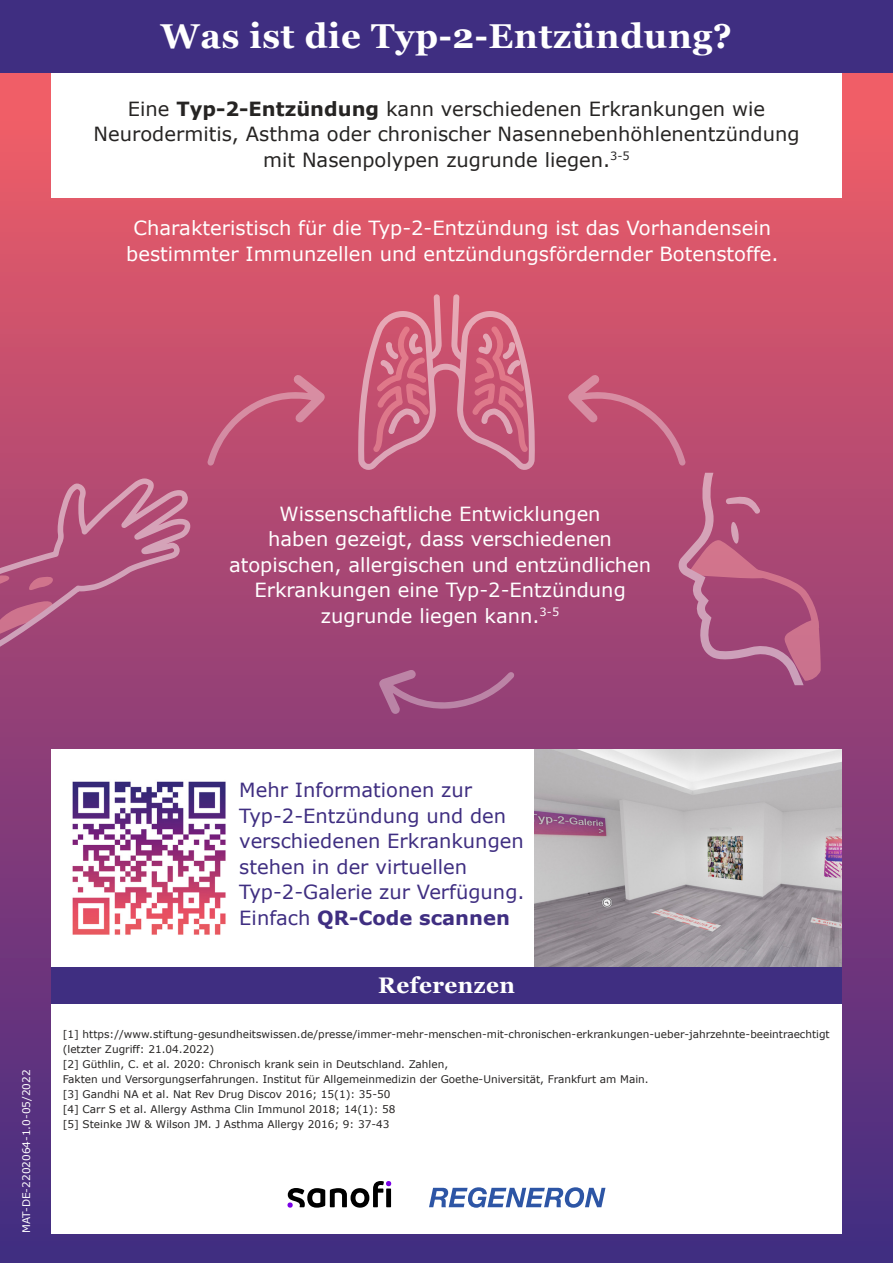
<style>
.page{position:relative;width:893px;height:1263px;background:#fff}
.page>*{position:absolute;margin:0;border:0;box-sizing:border-box;transform-origin:0 0}
.t1{font:700 34.5px "Georgia";letter-spacing:.02em;color:#fff}
.t2{font:700 22.5px "Georgia";letter-spacing:.02em;color:#fff}
.t3{font:19.5px "Verdana";color:#fff}
.t4{font:19.5px "Verdana";color:#262423}
.t5{font:19.5px/25.5px "Verdana";color:#3f2e81}
.t6{font:700 19.5px "Verdana";color:#3f2e81}
.t7{font:10.5px/15px "Verdana";color:#262423}
.t8{font:10.5px "Verdana";color:#fff}
.s1{font-weight:700}
.s2{font-weight:400}
</style>
<div class="page">
<div style="left:0;top:0;width:893px;height:1263px;background:linear-gradient(to bottom,#fe6065,#412a83)"></div>
<div style="left:51px;top:72px;width:791px;height:126px;background:#fff"></div>
<div style="left:51px;top:749px;width:791px;height:218px;background:#fff"></div>
<div style="left:51px;top:967px;width:791px;height:266px;background:#fff"></div>
<img style="left:72px;top:781px;width:154px;height:154px">
<img style="left:535px;top:749px;width:307px;height:218px">
<div style="left:0;top:0;width:893px;height:72px;background:#3f2e81"></div>
<div style="left:51px;top:967px;width:791px;height:36px;background:#3f2e81"></div>
<svg style="left:0;top:478px;width:190px;height:185px;background:#ae537c"></svg>
<svg style="left:357px;top:294px;width:179px;height:176px;background:#cd6680"></svg>
<svg style="left:678px;top:473px;width:143px;height:212px;background:#b0547d"></svg>
<svg style="left:207px;top:375px;width:118px;height:91px;background:#c15576"></svg>
<svg style="left:379px;top:670px;width:135px;height:44px;background:#9e5081"></svg>
<svg style="left:568px;top:375px;width:118px;height:91px;background:#c15576"></svg>
<svg style="left:429px;top:1187px;width:176px;height:21px"></svg>
<svg style="left:287px;top:1181px;width:104px;height:27px"></svg>
<p class="t1" style="left:161px;top:10px;width:573px">Was ist die Typ-2-Entzündung?</p>
<p class="t4" style="left:128px;top:96px;width:639px">Eine <span class="s1">Typ-2-Entzündung</span> kann verschiedenen Erkrankungen wie</p>
<p class="t4" style="left:94px;top:122px;width:707px">Neurodermitis, Asthma oder chronischer Nasennebenhöhlenentzündung</p>
<p class="t4" style="left:263px;top:147px;width:368px">mit Nasenpolypen zugrunde liegen.<sup>3-5</sup></p>
<p class="t3" style="left:134px;top:216px;width:639px">Charakteristisch für die Typ-2-Entzündung ist das Vorhandensein</p>
<p class="t3" style="left:126px;top:241px;width:654px">bestimmter Immunzellen und entzündungsfördernder Botenstoffe.</p>
<p class="t3" style="left:280px;top:501px;width:323px">Wissenschaftliche Entwicklungen</p>
<p class="t3" style="left:268px;top:526px;width:345px">haben gezeigt, dass verschiedenen</p>
<p class="t3" style="left:229px;top:552px;width:424px">atopischen, allergischen und entzündlichen</p>
<p class="t3" style="left:254px;top:577px;width:373px">Erkrankungen eine Typ-2-Entzündung</p>
<p class="t3" style="left:321px;top:603px;width:240px">zugrunde liegen kann.<sup>3-5</sup></p>
<p class="t8" style="left:20px;top:1233px;width:165px;rotate:-90deg">MAT-DE-2202064-1.0-05/2022</p>
<p class="t5" style="left:239px;top:778px;width:234px">Mehr Informationen zur</p>
<p class="t5" style="left:239px;top:803px;width:268px">Typ-2-Entzündung und den</p>
<p class="t5" style="left:239px;top:829px;width:286px">verschiedenen Erkrankungen stehen in der virtuellen</p>
<p class="t5" style="left:239px;top:880px;width:287px">Typ-2-Galerie zur Verfügung.</p>
<p class="t6" style="left:239px;top:905px;width:272px"><span class="s2">Einfach</span> QR-Code scannen</p>
<p class="t2" style="left:378px;top:968px;width:138px">Referenzen</p>
<p class="t7" style="left:63px;top:1027px;width:768px">[1] https://www.stiftung-gesundheitswissen.de/presse/immer-mehr-menschen-mit-chronischen-erkrankungen-ueber-jahrzehnte-beeintraechtigt (letzter Zugriff: 21.04.2022)</p>
<p class="t7" style="left:63px;top:1057px;width:387px">[2] Güthlin, C. et al. 2020: Chronisch krank sein in Deutschland. Zahlen,</p>
<p class="t7" style="left:63px;top:1072px;width:587px">Fakten und Versorgungserfahrungen. Institut für Allgemeinmedizin der Goethe-Universität, Frankfurt am Main.</p>
<p class="t7" style="left:63px;top:1087px;width:329px">[3] Gandhi NA et al. Nat Rev Drug Discov 2016; 15(1): 35-50</p>
<p class="t7" style="left:63px;top:1102px;width:334px">[4] Carr S et al. Allergy Asthma Clin Immunol 2018; 14(1): 58</p>
<p class="t7" style="left:63px;top:1117px;width:328px">[5] Steinke JW &amp; Wilson JM. J Asthma Allergy 2016; 9: 37-43</p>
</div>
